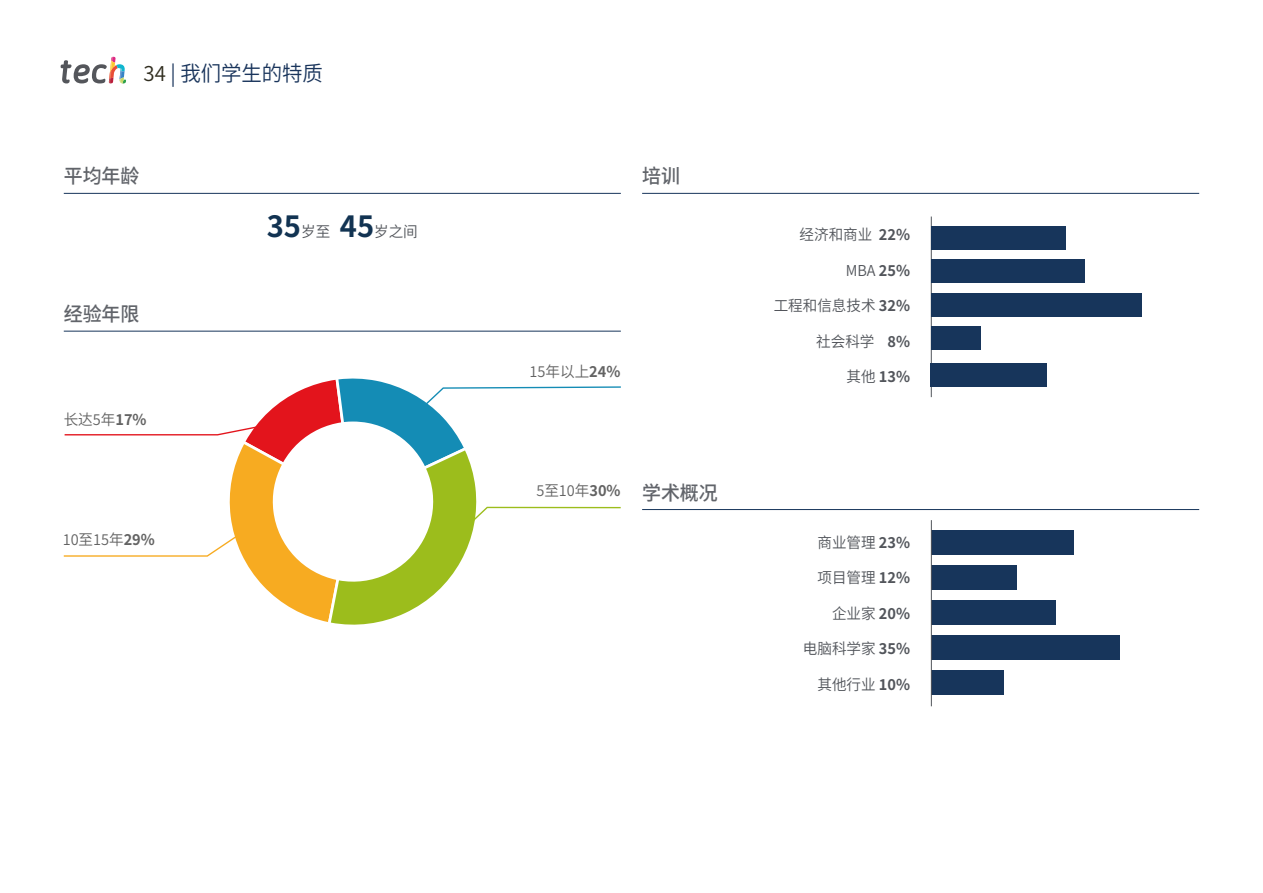
<style>
.page{position:relative;width:1263px;height:893px;background:#fff}
.page>*{position:absolute;margin:0;border:0;box-sizing:border-box;transform-origin:0 0}
.t1{font:21px "Source Han Sans CN";color:#1a355c}
.t2{font:500 19.5px "Source Han Sans CN";color:#61646a}
.t3{font:15px "Source Han Sans CN";color:#52555b}
.t4{font:15px "Source Han Sans CN";color:#636363}
.t5{font:700 15px "Source Han Sans CN";color:#52555b}
.s1{color:#312e20}
.s2{font-weight:700}
.s3{font-weight:700;font-size:30px;color:#123352}
.s4{font-weight:400}
</style>
<div class="page">
<svg style="left:61px;top:57px;width:65px;height:27px"></svg>
<div style="left:931px;top:635px;width:189px;height:25px;background:#17355b"></div>
<div style="left:931px;top:670px;width:72px;height:24px;background:#17355b"></div>
<div style="left:931px;top:565px;width:86px;height:25px;background:#17355b"></div>
<hr style="left:64px;top:193px;width:557px;height:1px;background:#17355b">
<hr style="left:642px;top:509px;width:557px;height:1px;background:#17355b">
<div style="left:931px;top:530px;width:143px;height:25px;background:#17355b"></div>
<div style="left:931px;top:600px;width:125px;height:25px;background:#17355b"></div>
<hr style="left:931px;top:520px;width:1px;height:186px;background:#52555b">
<hr style="left:642px;top:193px;width:557px;height:1px;background:#17355b">
<hr style="left:931px;top:217px;width:1px;height:180px;background:#52555b">
<hr style="left:64px;top:331px;width:557px;height:1px;background:#17355b">
<div style="left:931px;top:293px;width:210px;height:24px;background:#17355b"></div>
<div style="left:931px;top:226px;width:134px;height:24px;background:#17355b"></div>
<div style="left:931px;top:259px;width:153px;height:24px;background:#17355b"></div>
<div style="left:931px;top:326px;width:50px;height:24px;background:#17355b"></div>
<div style="left:931px;top:363px;width:116px;height:23px;background:#17355b"></div>
<svg style="left:64px;top:378px;width:557px;height:247px"></svg>
<h1 class="t1" style="left:144px;top:61px;width:181px"><span class="s1">34</span> | 我们学生的特质</h1>
<h2 class="t2" style="left:64px;top:165px;width:77px">平均年龄</h2>
<h2 class="t2" style="left:64px;top:303px;width:77px">经验年限</h2>
<p class="t4" style="left:64px;top:411px;width:84px">长达5年<span class="s2">17%</span></p>
<p class="t4" style="left:63px;top:531px;width:94px">10至15年<span class="s2">29%</span></p>
<p class="t3" style="left:267px;top:223px;width:153px"><span class="s3">35</span>岁至 <span class="s3">45</span>岁之间</p>
<h2 class="t2" style="left:642px;top:165px;width:39px">培训</h2>
<p class="t4" style="left:530px;top:363px;width:92px">15年以上<span class="s2">24%</span></p>
<p class="t4" style="left:536px;top:482px;width:86px">5至10年<span class="s2">30%</span></p>
<h2 class="t2" style="left:642px;top:482px;width:77px">学术概况</h2>
<p class="t3" style="left:800px;top:226px;width:112px">经济和商业 <span class="s2">22%</span></p>
<p class="t3" style="left:846px;top:262px;width:66px">MBA <span class="s2">25%</span></p>
<p class="t3" style="left:774px;top:297px;width:138px">工程和信息技术 <span class="s2">32%</span></p>
<p class="t3" style="left:816px;top:333px;width:95px">社会科学 <span class="s2">8%</span></p>
<p class="t5" style="left:846px;top:368px;width:65px"><span class="s4">其他</span> 13%</p>
<p class="t3" style="left:817px;top:534px;width:94px">商业管理 <span class="s2">23%</span></p>
<p class="t3" style="left:817px;top:569px;width:94px">项目管理 <span class="s2">12%</span></p>
<p class="t3" style="left:832px;top:605px;width:80px">企业家 <span class="s2">20%</span></p>
<p class="t3" style="left:803px;top:640px;width:109px">电脑科学家 <span class="s2">35%</span></p>
<p class="t3" style="left:817px;top:676px;width:94px">其他行业 <span class="s2">10%</span></p>
</div>
